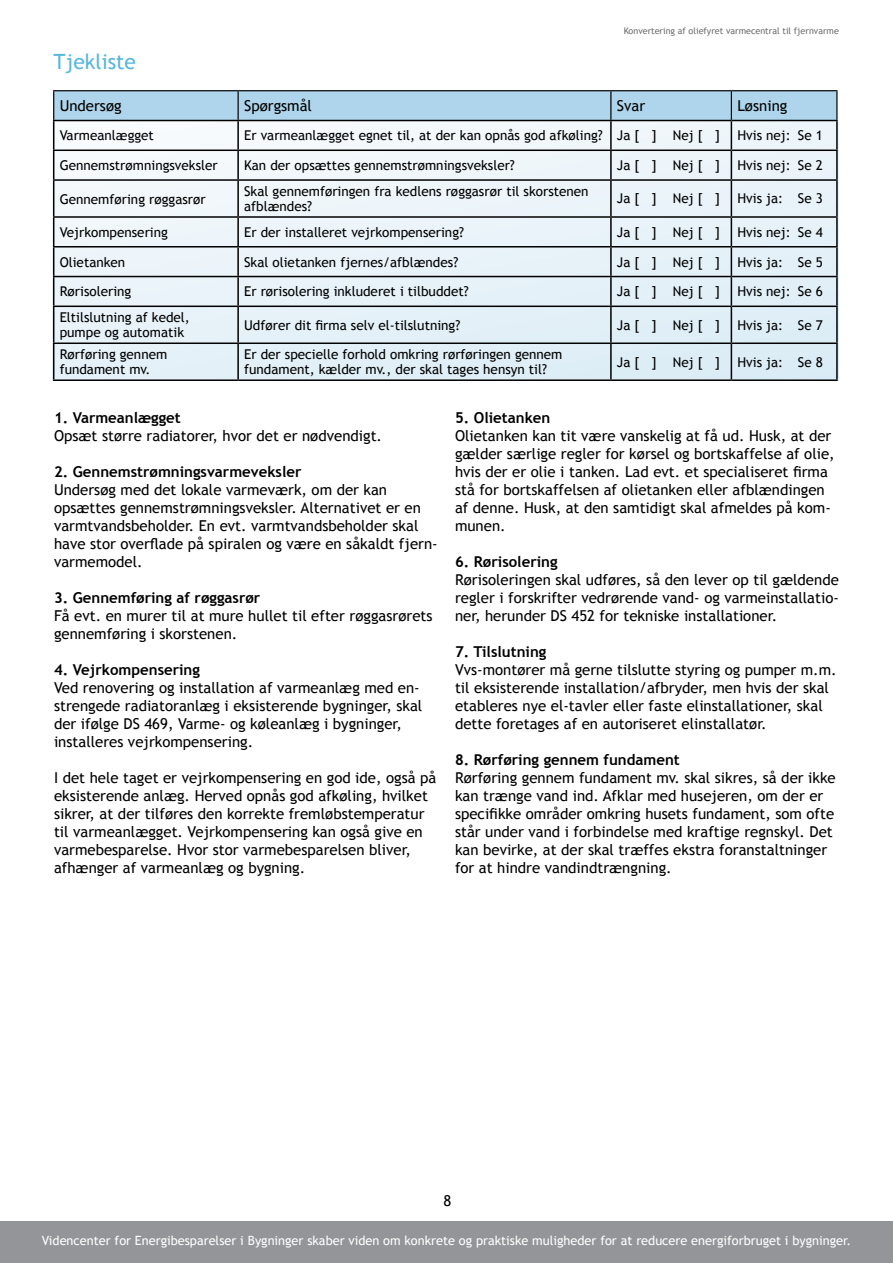
<style>
.page{position:relative;width:893px;height:1263px;background:#fff}
.page>*{position:absolute;margin:0;border:0;box-sizing:border-box;transform-origin:0 0}
.t1{font:21px "Trebuchet MS";color:#58b7dd}
.t2{font:15px/18px "Trebuchet MS";color:#000}
.t3{font:700 15px "Trebuchet MS";color:#000}
.t4{font:13.5px/15px "Trebuchet MS";color:#000}
.t5{font:12.75px "Trebuchet MS";color:#fff}
.t6{font:9px "Trebuchet MS";color:#6d6e71}
</style>
<div class="page">
<div style="left:0;top:1221px;width:893px;height:42px;background:#939598"></div>
<svg style="left:54px;top:121px;width:785px;height:260px;background:#e4eff6"></svg>
<hr style="left:731px;top:120px;width:107px;height:1px;background:#000">
<hr style="left:836px;top:121px;width:2px;height:29px;background:#000">
<hr style="left:731px;top:150px;width:107px;height:1px;background:#000">
<hr style="left:836px;top:151px;width:2px;height:28px;background:#000">
<hr style="left:53px;top:179px;width:185px;height:2px;background:#000">
<hr style="left:53px;top:181px;width:1px;height:35px;background:#000">
<hr style="left:238px;top:179px;width:373px;height:2px;background:#000">
<hr style="left:237px;top:181px;width:2px;height:35px;background:#000">
<hr style="left:611px;top:179px;width:120px;height:2px;background:#000">
<hr style="left:610px;top:181px;width:2px;height:35px;background:#000">
<hr style="left:731px;top:179px;width:107px;height:2px;background:#000">
<hr style="left:731px;top:181px;width:1px;height:35px;background:#000">
<hr style="left:836px;top:181px;width:2px;height:35px;background:#000">
<hr style="left:53px;top:216px;width:185px;height:2px;background:#000">
<hr style="left:238px;top:216px;width:373px;height:2px;background:#000">
<hr style="left:237px;top:218px;width:2px;height:28px;background:#000">
<hr style="left:611px;top:216px;width:120px;height:2px;background:#000">
<hr style="left:610px;top:218px;width:2px;height:28px;background:#000">
<hr style="left:731px;top:216px;width:107px;height:2px;background:#000">
<hr style="left:836px;top:218px;width:2px;height:28px;background:#000">
<hr style="left:53px;top:246px;width:185px;height:1px;background:#000">
<hr style="left:238px;top:246px;width:373px;height:1px;background:#000">
<hr style="left:237px;top:247px;width:2px;height:29px;background:#000">
<hr style="left:611px;top:246px;width:120px;height:1px;background:#000">
<hr style="left:610px;top:247px;width:2px;height:29px;background:#000">
<hr style="left:731px;top:246px;width:107px;height:1px;background:#000">
<hr style="left:836px;top:247px;width:2px;height:29px;background:#000">
<hr style="left:53px;top:276px;width:185px;height:1px;background:#000">
<svg style="left:53px;top:218px;width:1px;height:88px"></svg>
<hr style="left:238px;top:276px;width:373px;height:1px;background:#000">
<hr style="left:237px;top:277px;width:2px;height:29px;background:#000">
<hr style="left:611px;top:276px;width:120px;height:1px;background:#000">
<hr style="left:610px;top:277px;width:2px;height:29px;background:#000">
<hr style="left:731px;top:276px;width:107px;height:1px;background:#000">
<svg style="left:731px;top:218px;width:1px;height:88px"></svg>
<hr style="left:836px;top:277px;width:2px;height:29px;background:#000">
<hr style="left:53px;top:306px;width:185px;height:1px;background:#000">
<hr style="left:53px;top:307px;width:1px;height:35px;background:#000">
<hr style="left:238px;top:306px;width:373px;height:1px;background:#000">
<hr style="left:237px;top:307px;width:2px;height:35px;background:#000">
<hr style="left:611px;top:306px;width:120px;height:1px;background:#000">
<hr style="left:610px;top:307px;width:2px;height:35px;background:#000">
<hr style="left:731px;top:306px;width:107px;height:1px;background:#000">
<hr style="left:731px;top:307px;width:1px;height:35px;background:#000">
<hr style="left:836px;top:307px;width:2px;height:35px;background:#000">
<hr style="left:53px;top:342px;width:185px;height:2px;background:#000">
<hr style="left:53px;top:344px;width:1px;height:35px;background:#000">
<hr style="left:238px;top:342px;width:373px;height:2px;background:#000">
<hr style="left:237px;top:344px;width:2px;height:35px;background:#000">
<hr style="left:611px;top:342px;width:120px;height:2px;background:#000">
<hr style="left:610px;top:344px;width:2px;height:35px;background:#000">
<hr style="left:731px;top:342px;width:107px;height:2px;background:#000">
<hr style="left:731px;top:344px;width:1px;height:35px;background:#000">
<hr style="left:836px;top:344px;width:2px;height:35px;background:#000">
<hr style="left:53px;top:379px;width:185px;height:2px;background:#000">
<hr style="left:238px;top:379px;width:373px;height:2px;background:#000">
<hr style="left:611px;top:379px;width:120px;height:2px;background:#000">
<hr style="left:731px;top:379px;width:107px;height:2px;background:#000">
<hr style="left:53px;top:90px;width:185px;height:1px;background:#000">
<hr style="left:238px;top:90px;width:373px;height:1px;background:#000">
<hr style="left:611px;top:90px;width:120px;height:1px;background:#000">
<hr style="left:731px;top:90px;width:106px;height:1px;background:#000">
<svg style="left:53px;top:91px;width:784px;height:88px"></svg>
<h1 class="t1" style="left:54px;top:49px;width:84px">Tjekliste</h1>
<p class="t6" style="left:624px;top:26px;width:217px">Konvertering af oliefyret varmecentral til fjernvarme</p>
<p class="t2" style="left:60px;top:97px;width:64px">Undersøg</p>
<p class="t2" style="left:244px;top:97px;width:69px">Spørgsmål</p>
<p class="t2" style="left:617px;top:97px;width:30px">Svar</p>
<p class="t2" style="left:737px;top:97px;width:52px">Løsning</p>
<p class="t4" style="left:60px;top:128px;width:96px">Varmeanlægget</p>
<p class="t4" style="left:244px;top:128px;width:477px">Er varmeanlægget egnet til, at der kan opnås god afkøling? Ja [ ] Nej [ ]</p>
<p class="t4" style="left:737px;top:128px;width:87px">Hvis nej: Se 1</p>
<p class="t4" style="left:60px;top:158px;width:160px">Gennemstrømningsveksler</p>
<p class="t4" style="left:244px;top:158px;width:272px">Kan der opsættes gennemstrømningsveksler?</p>
<p class="t4" style="left:617px;top:158px;width:105px">Ja [ ] Nej [ ]</p>
<p class="t4" style="left:737px;top:158px;width:87px">Hvis nej: Se 2</p>
<p class="t4" style="left:60px;top:191px;width:148px">Gennemføring røggasrør</p>
<p class="t4" style="left:244px;top:184px;width:346px">Skal gennemføringen fra kedlens røggasrør til skorstenen afblændes?</p>
<p class="t4" style="left:617px;top:191px;width:105px">Ja [ ] Nej [ ]</p>
<p class="t4" style="left:737px;top:191px;width:87px">Hvis ja: Se 3</p>
<p class="t4" style="left:60px;top:225px;width:110px">Vejrkompensering</p>
<p class="t4" style="left:244px;top:225px;width:221px">Er der installeret vejrkompensering?</p>
<p class="t4" style="left:617px;top:225px;width:105px">Ja [ ] Nej [ ]</p>
<p class="t4" style="left:737px;top:225px;width:87px">Hvis nej: Se 4</p>
<p class="t4" style="left:60px;top:254px;width:67px">Olietanken</p>
<p class="t4" style="left:244px;top:254px;width:216px">Skal olietanken fjernes/afblændes?</p>
<p class="t4" style="left:617px;top:254px;width:105px">Ja [ ] Nej [ ]</p>
<p class="t4" style="left:737px;top:254px;width:87px">Hvis ja: Se 5</p>
<p class="t4" style="left:60px;top:284px;width:73px">Rørisolering</p>
<p class="t4" style="left:244px;top:284px;width:226px">Er rørisolering inkluderet i tilbuddet?</p>
<p class="t4" style="left:617px;top:284px;width:105px">Ja [ ] Nej [ ]</p>
<p class="t4" style="left:737px;top:284px;width:87px">Hvis nej: Se 6</p>
<p class="t4" style="left:60px;top:310px;width:132px">Eltilslutning af kedel, pumpe og automatik</p>
<p class="t4" style="left:244px;top:318px;width:218px">Udfører dit firma selv el-tilslutning?</p>
<p class="t4" style="left:617px;top:318px;width:105px">Ja [ ] Nej [ ]</p>
<p class="t4" style="left:737px;top:318px;width:87px">Hvis ja: Se 7</p>
<p class="t4" style="left:60px;top:347px;width:109px">Rørføring gennem fundament mv.</p>
<p class="t4" style="left:244px;top:347px;width:320px">Er der specielle forhold omkring rørføringen gennem fundament, kælder mv., der skal tages hensyn til?</p>
<p class="t4" style="left:617px;top:355px;width:105px">Ja [ ] Nej [ ]</p>
<p class="t4" style="left:737px;top:355px;width:87px">Hvis ja: Se 8</p>
<p class="t3" style="left:54px;top:409px;width:128px">1. Varmeanlægget</p>
<p class="t2" style="left:54px;top:427px;width:330px">Opsæt større radiatorer, hvor det er nødvendigt.</p>
<p class="t3" style="left:54px;top:463px;width:249px">2. Gennemstrømningsvarmeveksler</p>
<p class="t2" style="left:54px;top:481px;width:385px">Undersøg med det lokale varmeværk, om der kan opsættes gennemstrømningsveksler. Alternativet er en varmtvandsbeholder. En evt. varmtvandsbeholder skal have stor overflade på spiralen og være en såkaldt fjern&shy;varmemodel.</p>
<p class="t3" style="left:54px;top:589px;width:208px">3. Gennemføring af røggasrør</p>
<p class="t2" style="left:54px;top:607px;width:380px">Få evt. en murer til at mure hullet til efter røggasrørets gennemføring i skorstenen.</p>
<p class="t3" style="left:54px;top:661px;width:148px">4. Vejrkompensering</p>
<p class="t2" style="left:54px;top:679px;width:370px">Ved renovering og installation af varmeanlæg med en&shy;strengede radiatoranlæg i eksisterende bygninger, skal der ifølge DS 469, Varme- og køleanlæg i bygninger, installeres vejrkompensering.</p>
<p class="t2" style="left:54px;top:769px;width:384px">I det hele taget er vejrkompensering en god ide, også på eksisterende anlæg. Herved opnås god afkøling, hvilket sikrer, at der tilføres den korrekte fremløbstemperatur til varmeanlægget. Vejrkompensering kan også give en varmebesparelse. Hvor stor varmebesparelsen bliver, afhænger af varmeanlæg og bygning.</p>
<p class="t3" style="left:455px;top:409px;width:97px">5. Olietanken</p>
<p class="t2" style="left:455px;top:427px;width:381px">Olietanken kan tit være vanskelig at få ud. Husk, at der gælder særlige regler for kørsel og bortskaffelse af olie, hvis der er olie i tanken. Lad evt. et specialiseret firma stå for bortskaffelsen af olietanken eller afblændingen af denne. Husk, at den samtidigt skal afmeldes på kom&shy;munen.</p>
<p class="t3" style="left:455px;top:553px;width:104px">6. Rørisolering</p>
<p class="t2" style="left:455px;top:571px;width:385px;text-align:justify">Rørisoleringen skal udføres, så den lever op til gældende regler i forskrifter vedrørende vand- og varmeinstallatio&shy;ner, herunder DS 452 for tekniske installationer.</p>
<p class="t3" style="left:455px;top:643px;width:93px">7. Tilslutning</p>
<p class="t2" style="left:455px;top:661px;width:383px">Vvs-montører må gerne tilslutte styring og pumper m.m. til eksisterende installation/afbryder, men hvis der skal etableres nye el-tavler eller faste elinstallationer, skal dette foretages af en autoriseret elinstallatør.</p>
<p class="t3" style="left:455px;top:751px;width:226px">8. Rørføring gennem fundament</p>
<p class="t2" style="left:455px;top:769px;width:382px">Rørføring gennem fundament mv. skal sikres, så der ikke kan trænge vand ind. Afklar med husejeren, om der er specifikke områder omkring husets fundament, som ofte står under vand i forbindelse med kraftige regnskyl. Det kan bevirke, at der skal træffes ekstra foranstaltninger for at hindre vandindtrængning.</p>
<p class="t2" style="left:443px;top:1192px;width:9px">8</p>
<p class="t5" style="left:42px;top:1233px;width:811px">Videncenter for Energibesparelser i Bygninger skaber viden om konkrete og praktiske muligheder for at reducere energiforbruget i bygninger.</p>
</div>
